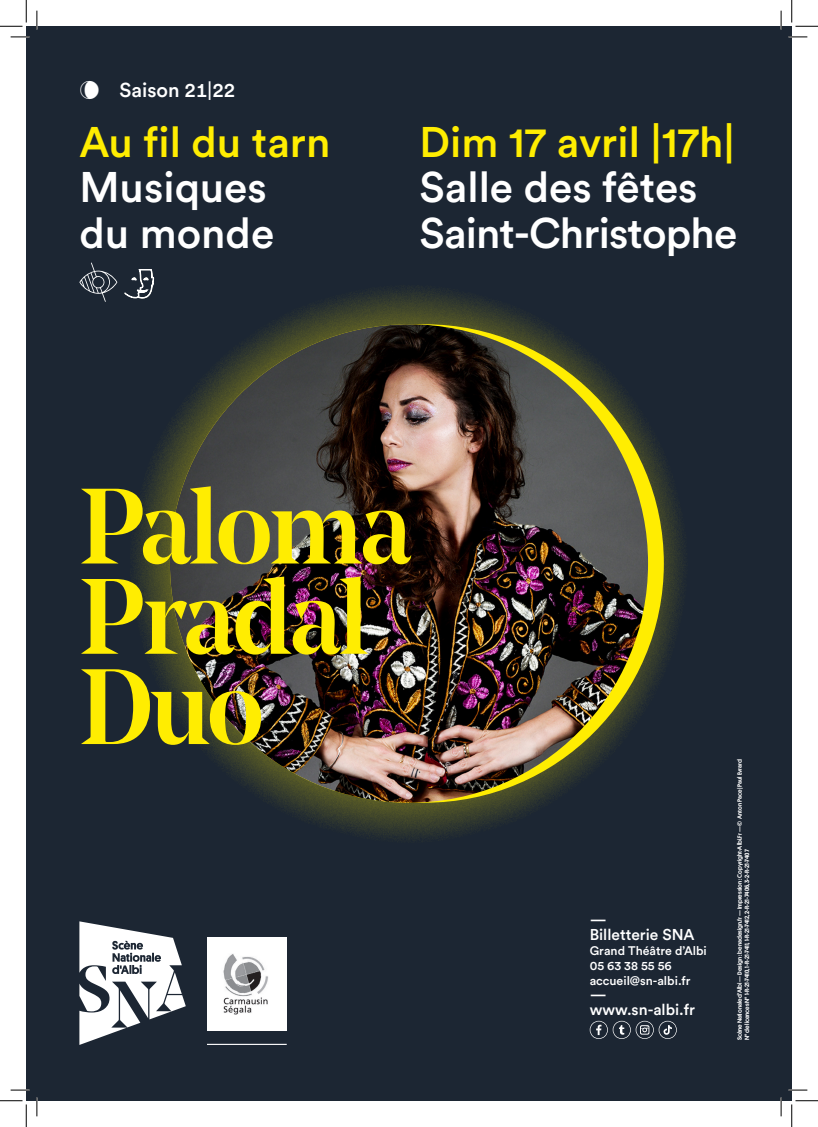
<style>
.page{position:relative;width:818px;height:1127px;background:#fff}
.page>*{position:absolute;margin:0;border:0;box-sizing:border-box;transform-origin:0 0}
.TITRE_NOE_DISPLAY{font:500 106.25px "Noe Display";letter-spacing:-.025em;color:#ffed01}
.INFORMATION{font:500 42.38px "Circular Std";letter-spacing:-.005em;color:#fff}
.INFORMATION-2{font:500 42.38px "Circular Std";color:#ffed01}
.SOUS_TITRE_Circular{font:500 20px "Circular Std";color:#fff}
.INFORMATION_2ème_NIV{font:500 15.5px "Circular Std";color:#fff}
.Circular_Std_Medium{font:500 12.38px "Circular Std";color:#fff}
.BODY-COPY{font:500 6.25px "Platform Web";color:#fff}
.s1{font-family:"Moon Phases";font-weight:400}
.s2{font-weight:400}
</style>
<div class="page">
<div style="left:26px;top:26px;width:766px;height:1074px;background:#1c2633"></div>
<div style="left:130px;top:284px;width:558px;height:558px;background:#ffed01;opacity:.5"></div>
<div style="left:186px;top:324px;width:478px;height:478px;background:#ffed01;border-radius:50%"></div>
<img style="left:170px;top:324px;width:478px;height:478px;border-radius:239px">
<svg style="left:79px;top:921px;width:107px;height:123px"></svg>
<svg style="left:590px;top:1020px;width:87px;height:18px"></svg>
<div style="left:207px;top:936px;width:79px;height:94px;background:#fff"></div>
<img style="left:223px;top:954px;width:45px;height:60px">
<hr style="left:207px;top:1043px;width:80px;height:1px;background:#fff">
<svg style="left:79px;top:262px;width:38px;height:40px"></svg>
<svg style="left:124px;top:269px;width:30px;height:30px"></svg>
<svg style="left:11px;top:36px;width:18px;height:2px"></svg>
<svg style="left:788px;top:36px;width:19px;height:2px"></svg>
<svg style="left:11px;top:1089px;width:18px;height:1px"></svg>
<svg style="left:788px;top:1089px;width:19px;height:1px"></svg>
<svg style="left:36px;top:11px;width:2px;height:18px"></svg>
<svg style="left:36px;top:1097px;width:2px;height:18px"></svg>
<svg style="left:780px;top:11px;width:2px;height:18px"></svg>
<svg style="left:780px;top:1097px;width:2px;height:18px"></svg>
<svg style="left:0;top:0;width:27px;height:27px"></svg>
<svg style="left:0;top:1100px;width:27px;height:26px"></svg>
<svg style="left:791px;top:0;width:27px;height:27px"></svg>
<svg style="left:791px;top:1100px;width:27px;height:26px"></svg>
<p class="SOUS_TITRE_Circular" style="left:79px;top:77px;width:157px"><span class="s1">W</span> Saison 21<span class="s2">|</span>22</p>
<p class="INFORMATION-2" style="left:79px;top:116px;width:253px">Au fil du tarn</p>
<p class="INFORMATION" style="left:79px;top:161px;width:189px">Musiques</p>
<p class="INFORMATION" style="left:79px;top:206px;width:196px">du monde</p>
<p class="INFORMATION-2" style="left:420px;top:116px;width:317px">Dim 17 avril |17h|</p>
<p class="INFORMATION" style="left:420px;top:161px;width:279px">Salle des fêtes</p>
<p class="INFORMATION" style="left:420px;top:206px;width:319px">Saint-Christophe</p>
<p class="TITRE_NOE_DISPLAY" style="left:79px;top:465px;width:334px">Paloma</p>
<p class="TITRE_NOE_DISPLAY" style="left:79px;top:555px;width:291px">Pradal</p>
<p class="TITRE_NOE_DISPLAY" style="left:79px;top:645px;width:186px">Duo</p>
<p class="INFORMATION_2ème_NIV" style="left:590px;top:909px;width:18px">—</p>
<p class="INFORMATION_2ème_NIV" style="left:590px;top:924px;width:106px">Billetterie SNA</p>
<p class="Circular_Std_Medium" style="left:590px;top:942px;width:119px">Grand Théâtre d’Albi</p>
<p class="Circular_Std_Medium" style="left:590px;top:957px;width:84px">05 63 38 55 56</p>
<p class="Circular_Std_Medium" style="left:590px;top:972px;width:102px">accueil@sn-albi.fr</p>
<p class="INFORMATION_2ème_NIV" style="left:590px;top:984px;width:18px">—</p>
<p class="INFORMATION_2ème_NIV" style="left:590px;top:999px;width:107px">www.sn-albi.fr</p>
<p class="BODY-COPY" style="left:735px;top:1040px;width:282px;rotate:-90deg">Scène Nationale d’Albi — Design : benadesign.fr — Impression : Copyright-Albi.Fr — © Anton Pace | Paul Evrard</p>
<p class="BODY-COPY" style="left:742px;top:1040px;width:192px;rotate:-90deg">N° de licences N° 1-R-21-7410, 1-R-21-7411, 1-R-21-7412, 2-R-21-7406, 3-2-R-21-7407</p>
</div>
